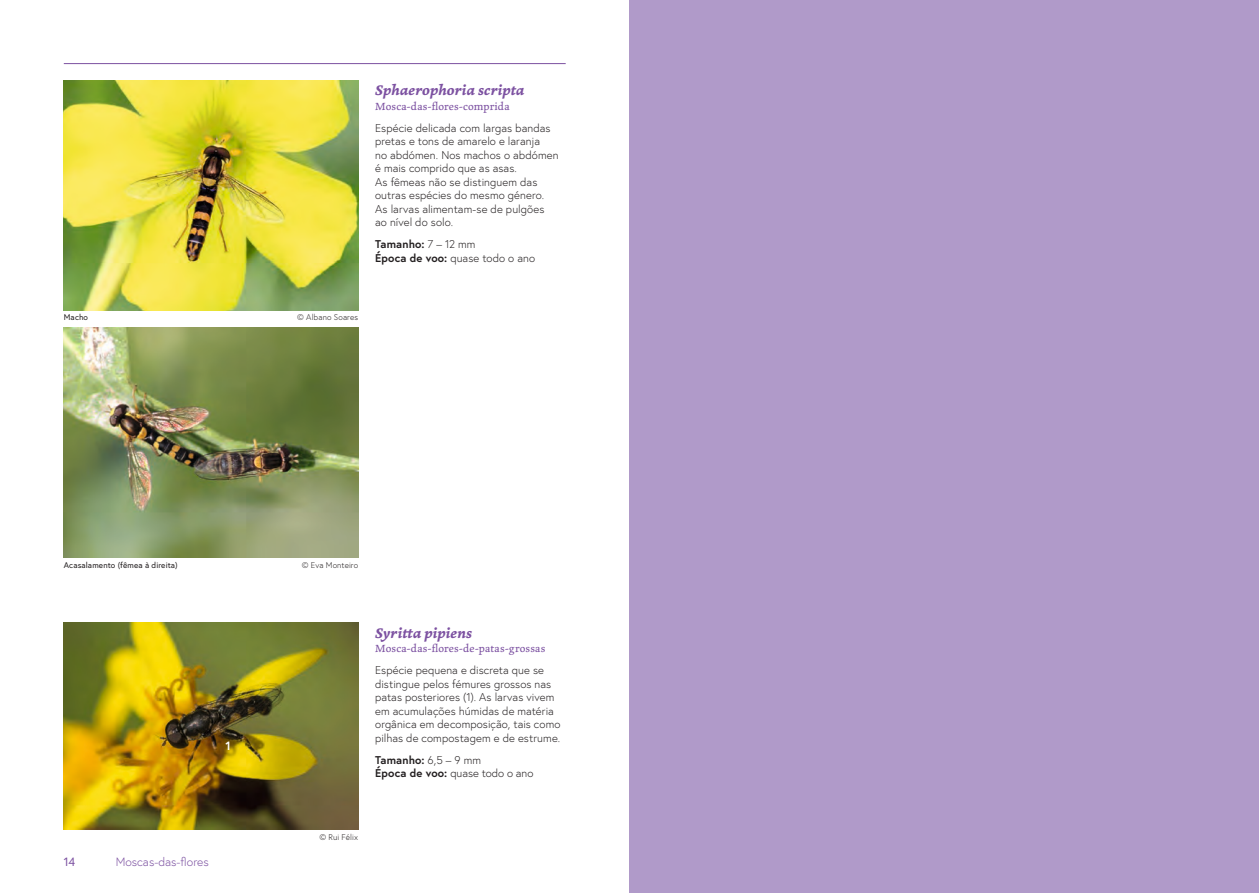
<style>
.page{position:relative;width:1259px;height:893px;background:#fff}
.page>*{position:absolute;margin:0;border:0;box-sizing:border-box;transform-origin:0 0}
.t1{font:italic 700 15px "Marco";letter-spacing:.005em;color:#7c51a1}
.t2{font:300 12px "Europa";color:#7c51a1}
.t3{font:12px "Europa";color:#7c51a1}
.t4{font:700 12px "Europa";color:#fff}
.t5{font:300 11.25px/13.5px "Europa";letter-spacing:.005em;color:#231f20}
.t6{font:11.25px "Marco";letter-spacing:.015em;color:#7c51a1}
.t7{font:700 11.25px "Europa";letter-spacing:.01em;color:#231f20}
.t8{font:300 8.25px "Europa";letter-spacing:.015em;color:#231f20}
.t9{font:8.25px "Europa";letter-spacing:.015em;color:#231f20}
.s1{font-weight:300}
.s2{font-weight:700}
</style>
<div class="page">
<hr style="left:64px;top:63px;width:502px;height:1px;background:#7c51a1">
<img style="left:64px;top:81px;width:294px;height:229px">
<img style="left:64px;top:327px;width:294px;height:230px">
<img style="left:64px;top:622px;width:294px;height:207px">
<div style="left:629px;top:0;width:630px;height:893px;background:#b09ac9"></div>
<p class="t9" style="left:64px;top:312px;width:26px">Macho</p>
<p class="t1" style="left:375px;top:79px;width:151px">Sphaerophoria scripta</p>
<p class="t6" style="left:375px;top:99px;width:136px">Mosca-das-flores-comprida</p>
<p class="t5" style="left:375px;top:121px;width:185px">Espécie delicada com largas bandas pretas e tons de amarelo e laranja<br>no abdómen. Nos machos o abdómen é mais comprido que as asas.<br>As fêmeas não se distinguem das outras espécies do mesmo género.<br>As larvas alimentam-se de pulgões ao nível do solo.</p>
<p class="t7" style="left:375px;top:237px;width:102px">Tamanho: <span class="s1">7 – 12 mm</span></p>
<p class="t5" style="left:375px;top:251px;width:162px"><span class="s2">Época de voo:</span> quase todo o ano</p>
<p class="t8" style="left:297px;top:312px;width:62px">© Albano Soares</p>
<p class="t9" style="left:64px;top:560px;width:115px">Acasalamento (fêmea à direita)</p>
<p class="t4" style="left:225px;top:737px;width:7px">1</p>
<p class="t3" style="left:64px;top:854px;width:13px">14</p>
<p class="t2" style="left:116px;top:854px;width:94px">Moscas-das-flores</p>
<p class="t8" style="left:302px;top:560px;width:58px">© Eva Monteiro</p>
<p class="t1" style="left:375px;top:621px;width:99px">Syritta pipiens</p>
<p class="t6" style="left:375px;top:642px;width:172px">Mosca-das-flores-de-patas-grossas</p>
<p class="t5" style="left:375px;top:663px;width:187px">Espécie pequena e discreta que se distingue pelos fémures grossos nas patas posteriores (1). As larvas vivem em acumulações húmidas de matéria orgânica em decomposição, tais como pilhas de compostagem e de estrume.</p>
<p class="t7" style="left:375px;top:752px;width:108px">Tamanho: <span class="s1">6,5 – 9 mm</span></p>
<p class="t5" style="left:375px;top:766px;width:160px"><span class="s2">Época de voo:</span> quase todo o ano</p>
<p class="t8" style="left:320px;top:832px;width:40px">© Rui Félix</p>
</div>
